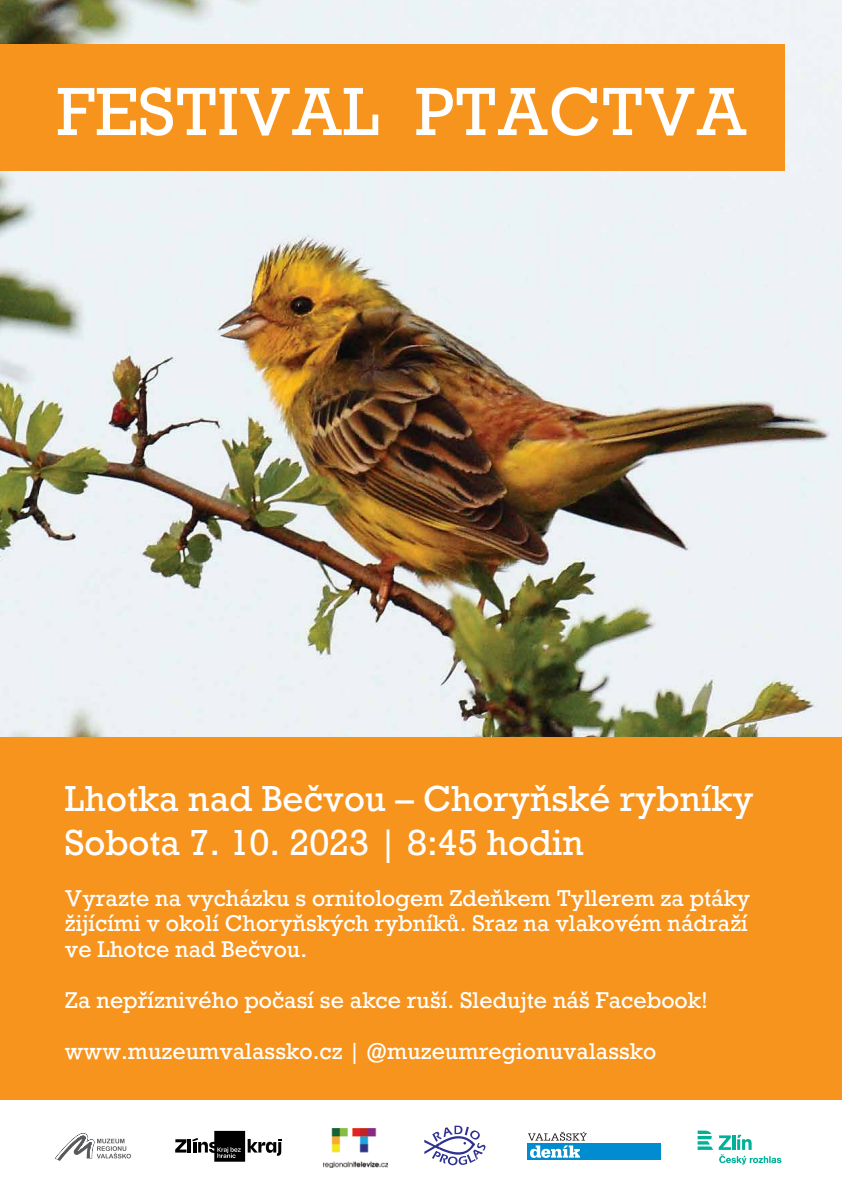
<style>
.page{position:relative;width:842px;height:1191px;background:#fff}
.page>*{position:absolute;margin:0;border:0;box-sizing:border-box;transform-origin:0 0}
.t1{font:64px "Rockwell Nova";color:#fff}
.t2{font:34px/43.8px "Rockwell Nova";color:#fff}
.t3{font:21.5px/25.8px "Rockwell Nova";color:#fff;text-align:justify}
</style>
<div class="page">
<img style="left:0;top:0;width:842px;height:737px">
<div style="left:0;top:44px;width:784px;height:127px;background:#f7941e"></div>
<div style="left:0;top:737px;width:842px;height:362px;background:#f7941e"></div>
<svg style="left:55px;top:1133px;width:76px;height:28px"></svg>
<svg style="left:698px;top:1130px;width:15px;height:19px"></svg>
<svg style="left:719px;top:1134px;width:62px;height:30px"></svg>
<img style="left:324px;top:1128px;width:63px;height:39px">
<svg style="left:424px;top:1125px;width:62px;height:40px"></svg>
<div style="left:528px;top:1143px;width:133px;height:17px;background:#008dd0"></div>
<svg style="left:528px;top:1131px;width:59px;height:26px"></svg>
<svg style="left:175px;top:1130px;width:106px;height:31px"></svg>
<h1 class="t1" style="left:57px;top:72px;width:692px">FESTIVAL PTACTVA</h1>
<h2 class="t2" style="left:65px;top:777px;width:690px">Lhotka nad Bečvou – Choryňské rybníky<br>Sobota 7. 10. 2023 | 8:45 hodin</h2>
<p class="t3" style="left:65px;top:885px;width:687px">Vyrazte na vycházku s ornitologem Zdeňkem Tyllerem za ptáky žijícími v okolí Choryňských rybníků. Sraz na vlakovém nádraží ve Lhotce nad Bečvou.</p>
<p class="t3" style="left:65px;top:987px;width:644px">Za nepříznivého počasí se akce ruší. Sledujte náš Facebook!</p>
<p class="t3" style="left:65px;top:1038px;width:593px">www.muzeumvalassko.cz | @muzeumregionuvalassko</p>
</div>
